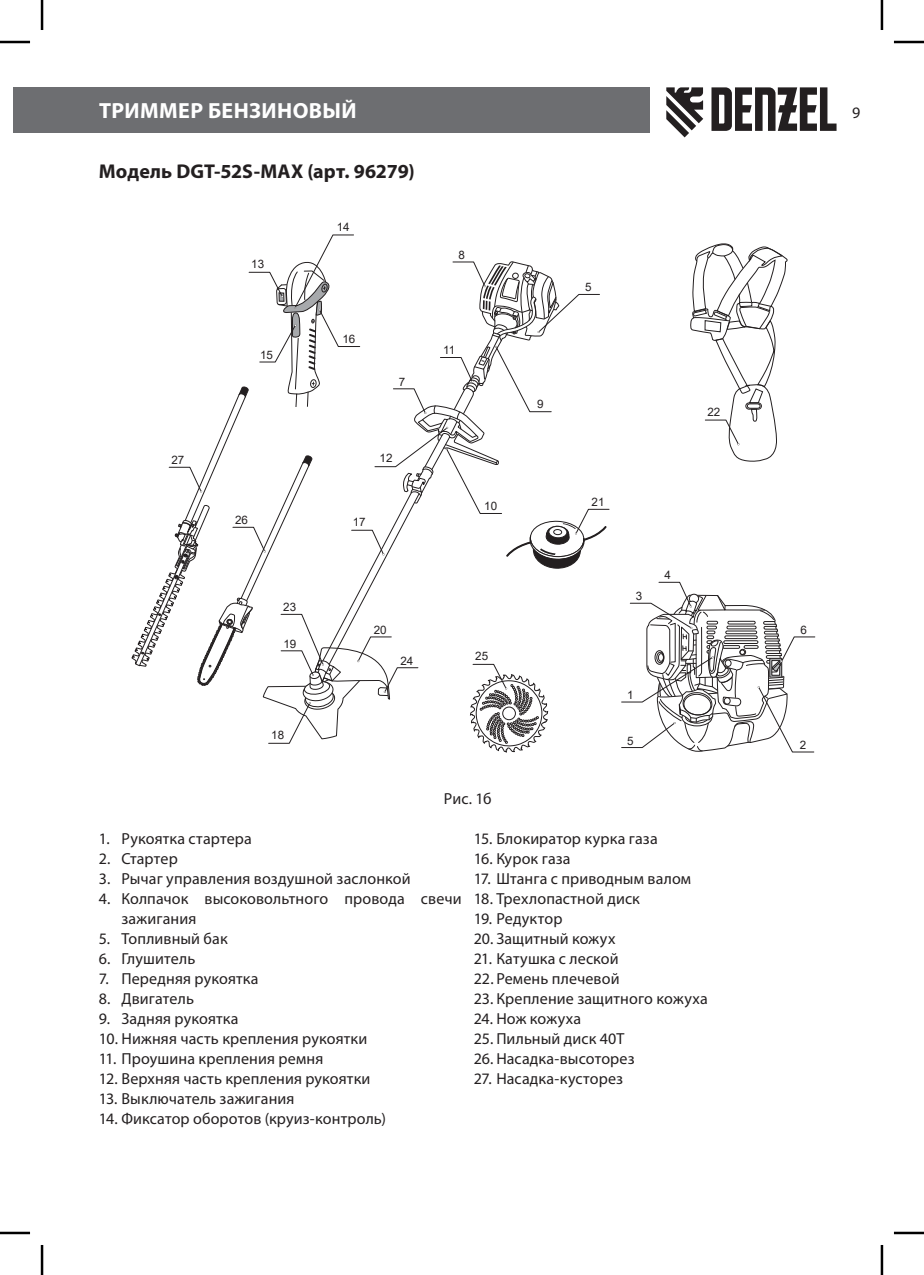
<style>
.page{position:relative;width:924px;height:1275px;background:#fff}
.page>*{position:absolute;margin:0;border:0;box-sizing:border-box;transform-origin:0 0}
.t1{font:700 22px "Myriad Pro";letter-spacing:.015em;color:#fff}
.t2{font:700 20px "Myriad Pro";letter-spacing:.005em;color:#231f20}
.t3{font:16px/20px "Myriad Pro";letter-spacing:.01em;color:#231f20}
.t4{font:11.6px "Arial";color:#231f20}
</style>
<div class="page">
<div style="left:42px;top:87px;width:607px;height:46px;background:#6d6e71"></div>
<div style="left:14px;top:87px;width:28px;height:46px;background:#6d6e71"></div>
<svg style="left:666px;top:87px;width:37px;height:50px"></svg>
<svg style="left:711px;top:87px;width:125px;height:44px"></svg>
<svg style="left:621px;top:582px;width:194px;height:171px"></svg>
<svg style="left:690px;top:243px;width:97px;height:219px"></svg>
<svg style="left:131px;top:234px;width:478px;height:519px"></svg>
<hr style="left:0;top:41px;width:30px;height:2px;background:#000">
<hr style="left:893px;top:41px;width:30px;height:2px;background:#000">
<hr style="left:0;top:1231px;width:30px;height:3px;background:#000">
<hr style="left:893px;top:1231px;width:30px;height:3px;background:#000">
<hr style="left:41px;top:0;width:2px;height:30px;background:#000">
<hr style="left:41px;top:1245px;width:2px;height:30px;background:#000">
<hr style="left:880px;top:0;width:2px;height:30px;background:#000">
<hr style="left:880px;top:1245px;width:2px;height:30px;background:#000">
<h1 class="t1" style="left:99px;top:98px;width:259px">ТРИММЕР БЕНЗИНОВЫЙ</h1>
<p class="t3" style="left:851px;top:103px;width:10px">9</p>
<p class="t2" style="left:99px;top:161px;width:317px">Модель DGT-52S-MAX (арт. 96279)</p>
<p class="t4" style="left:171px;top:453px;width:14px">27</p>
<p class="t4" style="left:251px;top:257px;width:14px">13</p>
<p class="t4" style="left:260px;top:348px;width:14px">15</p>
<p class="t4" style="left:336px;top:221px;width:14px">14</p>
<p class="t4" style="left:342px;top:332px;width:14px">16</p>
<p class="t4" style="left:398px;top:375px;width:8px">7</p>
<p class="t4" style="left:379px;top:451px;width:14px">12</p>
<p class="t4" style="left:235px;top:513px;width:14px">26</p>
<p class="t4" style="left:352px;top:515px;width:14px">17</p>
<p class="t4" style="left:283px;top:600px;width:14px">23</p>
<p class="t4" style="left:283px;top:637px;width:14px">19</p>
<p class="t4" style="left:271px;top:728px;width:14px">18</p>
<p class="t4" style="left:373px;top:623px;width:14px">20</p>
<p class="t4" style="left:400px;top:654px;width:14px">24</p>
<p class="t4" style="left:458px;top:248px;width:8px">8</p>
<p class="t4" style="left:443px;top:344px;width:14px">11</p>
<p class="t4" style="left:484px;top:499px;width:14px">10</p>
<p class="t4" style="left:475px;top:649px;width:14px">25</p>
<p class="t3" style="left:443px;top:789px;width:49px">Рис. 1б</p>
<p class="t4" style="left:537px;top:398px;width:8px">9</p>
<p class="t4" style="left:585px;top:280px;width:8px">5</p>
<p class="t4" style="left:591px;top:495px;width:14px">21</p>
<p class="t4" style="left:635px;top:589px;width:8px">3</p>
<p class="t4" style="left:664px;top:568px;width:8px">4</p>
<p class="t4" style="left:626px;top:688px;width:8px">1</p>
<p class="t4" style="left:626px;top:733px;width:8px">5</p>
<p class="t4" style="left:707px;top:405px;width:14px">22</p>
<p class="t3" style="left:99px;top:829px;width:154px">1. Рукоятка стартера</p>
<p class="t3" style="left:99px;top:849px;width:80px">2. Стартер</p>
<p class="t3" style="left:99px;top:869px;width:313px">3. Рычаг управления воздушной заслонкой</p>
<p class="t3" style="left:121px;top:889px;width:341px;text-indent:-23px">4. Колпачок высоковольтного провода свечи зажигания</p>
<p class="t3" style="left:99px;top:929px;width:130px">5. Топливный бак</p>
<p class="t3" style="left:99px;top:949px;width:98px">6. Глушитель</p>
<p class="t3" style="left:99px;top:969px;width:161px">7. Передняя рукоятка</p>
<p class="t3" style="left:99px;top:989px;width:97px">8. Двигатель</p>
<p class="t3" style="left:99px;top:1009px;width:141px">9. Задняя рукоятка</p>
<p class="t3" style="left:99px;top:1029px;width:270px">10. Нижняя часть крепления рукоятки</p>
<p class="t3" style="left:99px;top:1049px;width:226px">11. Проушина крепления ремня</p>
<p class="t3" style="left:99px;top:1069px;width:273px">12. Верхняя часть крепления рукоятки</p>
<p class="t3" style="left:99px;top:1089px;width:197px">13. Выключатель зажигания</p>
<p class="t3" style="left:99px;top:1109px;width:288px">14. Фиксатор оборотов (круиз-контроль)</p>
<p class="t3" style="left:473px;top:829px;width:185px">15. Блокиратор курка газа</p>
<p class="t3" style="left:473px;top:849px;width:98px">16. Курок газа</p>
<p class="t3" style="left:473px;top:869px;width:219px">17. Штанга с приводным валом</p>
<p class="t3" style="left:473px;top:889px;width:168px">18. Трехлопастной диск</p>
<p class="t3" style="left:473px;top:909px;width:90px">19. Редуктор</p>
<p class="t3" style="left:473px;top:929px;width:143px">20. Защитный кожух</p>
<p class="t3" style="left:473px;top:949px;width:146px">21. Катушка с леской</p>
<p class="t3" style="left:473px;top:969px;width:147px">22. Ремень плечевой</p>
<p class="t3" style="left:473px;top:989px;width:235px">23. Крепление защитного кожуха</p>
<p class="t3" style="left:473px;top:1009px;width:109px">24. Нож кожуха</p>
<p class="t3" style="left:473px;top:1029px;width:152px">25. Пильный диск 40Т</p>
<p class="t3" style="left:473px;top:1049px;width:162px">26. Насадка-высоторез</p>
<p class="t3" style="left:473px;top:1069px;width:151px">27. Насадка-кусторез</p>
<p class="t4" style="left:800px;top:623px;width:8px">6</p>
<p class="t4" style="left:799px;top:738px;width:8px">2</p>
</div>
